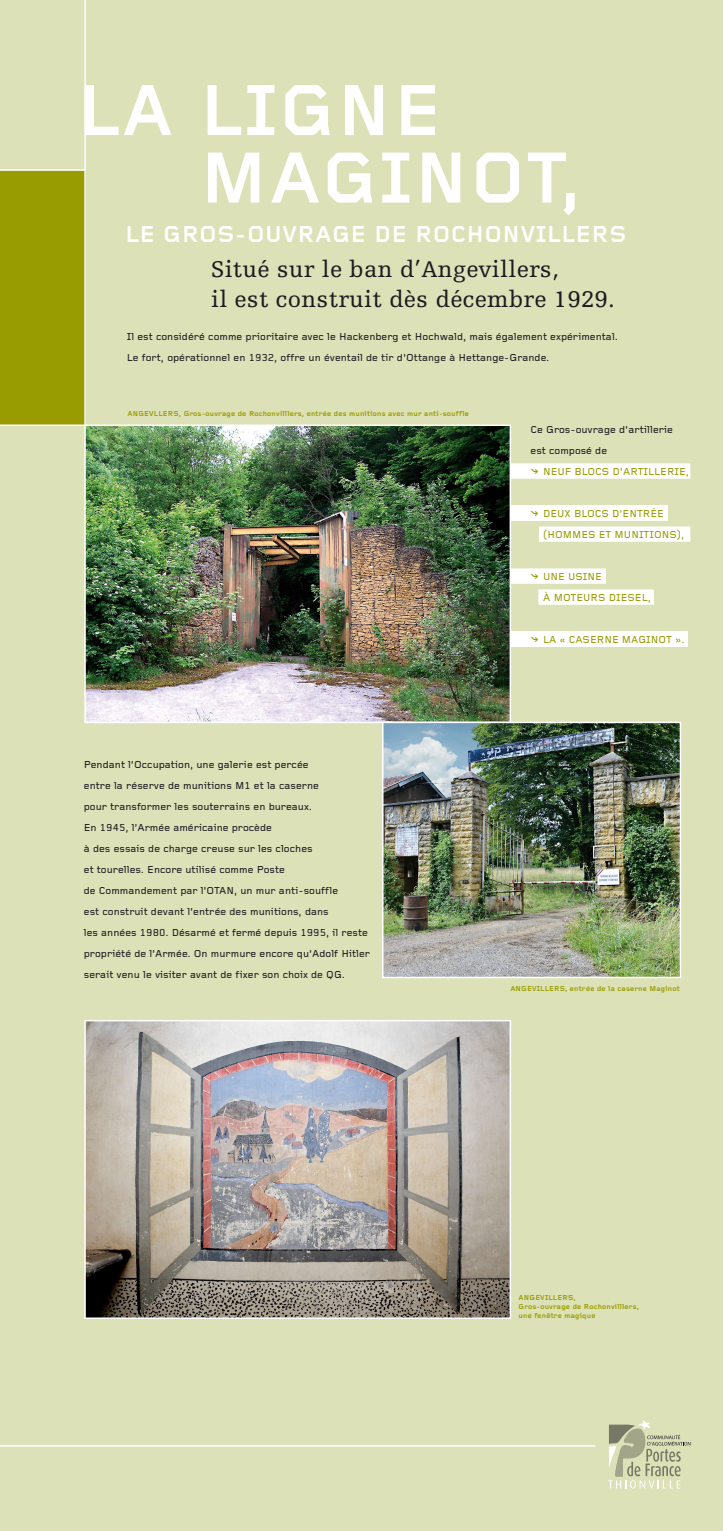
<style>
.page{position:relative;width:723px;height:1531px;background:#dde1b7}
.page>*{position:absolute;margin:0;border:0;box-sizing:border-box;transform-origin:0 0}
.t1{font:700 75px/67.5px "Foundry Gridnik";letter-spacing:.02em;color:#fff}
.t2{font:24px/30px "Egyptienne F";letter-spacing:.01em;color:#1b1c20}
.t3{font:700 24px "Foundry Gridnik";letter-spacing:.02em;color:#fff}
.t4{font:500 10.5px/21px "Foundry Gridnik";color:#1b1c20}
.t5{font:500 10.5px/21px "Foundry Gridnik";color:#989c00}
.t6{font:700 7.5px/9px "Foundry Gridnik";letter-spacing:.02em;color:#989c00}
.s1{font-weight:700;color:#989c00}
.s2{color:#989c00}
.s3{font-weight:700}
</style>
<div class="page">
<svg style="left:608px;top:1420px;width:82px;height:68px"></svg>
<hr style="left:0;top:1445px;width:595px;height:1px;background:#fff">
<div style="left:0;top:170px;width:85px;height:255px;background:#989c00"></div>
<hr style="left:0;top:169px;width:85px;height:2px;background:#fff">
<hr style="left:0;top:424px;width:85px;height:2px;background:#fff">
<div style="left:510px;top:463px;width:180px;height:16px;background:#fff"></div>
<div style="left:510px;top:505px;width:158px;height:16px;background:#fff"></div>
<div style="left:539px;top:526px;width:151px;height:16px;background:#fff"></div>
<div style="left:510px;top:568px;width:96px;height:16px;background:#fff"></div>
<div style="left:538px;top:589px;width:116px;height:16px;background:#fff"></div>
<div style="left:510px;top:631px;width:177px;height:16px;background:#fff"></div>
<hr style="left:84px;top:0;width:2px;height:425px;background:#fff">
<img style="left:87px;top:427px;width:421px;height:293px">
<div style="left:84px;top:424px;width:427px;height:299px;border:2px solid #fff"></div>
<img style="left:385px;top:725px;width:293px;height:250px">
<div style="left:382px;top:722px;width:299px;height:256px;border:2px solid #fff"></div>
<img style="left:87px;top:1023px;width:421px;height:293px">
<div style="left:84px;top:1020px;width:427px;height:299px;border:2px solid #fff"></div>
<h1 class="t1" style="left:200px;top:80px;width:384px;text-indent:-123px">LA LIGNE<br>MAGINOT,</h1>
<h2 class="t3" style="left:125px;top:220px;width:503px">LE GROS-OUVRAGE DE ROCHONVILLERS</h2>
<h2 class="t2" style="left:211px;top:254px;width:405px">Situé sur le ban d’Angevillers,<br>il est construit dès décembre 1929.</h2>
<p class="t4" style="left:127px;top:327px;width:493px">Il est considéré comme prioritaire avec le Hackenberg et Hochwald, mais également expérimental.<br>Le fort, opérationnel en 1932, offre un éventail de tir d’Ottange à Hettange-Grande.</p>
<p class="t6" style="left:128px;top:409px;width:343px">ANGEVLLERS, Gros-ouvrage de Rochonvilllers, entrée des munitions avec mur anti-souffle</p>
<p class="t4" style="left:530px;top:419px;width:160px">Ce Gros-ouvrage d’artillerie est composé de<br><span class="s1">◊</span> <span class="s2">NEUF BLOCS D’ARTILLERIE,</span></p>
<p class="t5" style="left:543px;top:503px;width:142px;text-indent:-13px"><span class="s3">◊</span> DEUX BLOCS D’ENTRÉE (HOMMES ET MUNITIONS),</p>
<p class="t5" style="left:543px;top:566px;width:109px;text-indent:-13px"><span class="s3">◊</span> UNE USINE<br>À MOTEURS DIESEL,</p>
<p class="t5" style="left:530px;top:629px;width:155px"><span class="s3">◊</span> LA « CASERNE MAGINOT ».</p>
<p class="t4" style="left:84px;top:755px;width:288px">Pendant l’Occupation, une galerie est percée<br>entre la réserve de munitions M1 et la caserne<br>pour transformer les souterrains en bureaux.<br>En 1945, l’Armée américaine procède<br>à des essais de charge creuse sur les cloches<br>et tourelles. Encore utilisé comme Poste<br>de Commandement par l’OTAN, un mur anti-souffle<br>est construit devant l’entrée des munitions, dans<br>les années 1980. Désarmé et fermé depuis 1995, il reste propriété de l’Armée. On murmure encore qu’Adolf Hitler serait venu le visiter avant de fixer son choix de QG.</p>
<p class="t6" style="left:510px;top:984px;width:171px">ANGEVILLERS, entrée de la caserne Maginot</p>
<p class="t6" style="left:519px;top:1293px;width:122px">ANGEVILLERS,<br>Gros-ouvrage de Rochonvilllers, une fenêtre magique</p>
</div>
